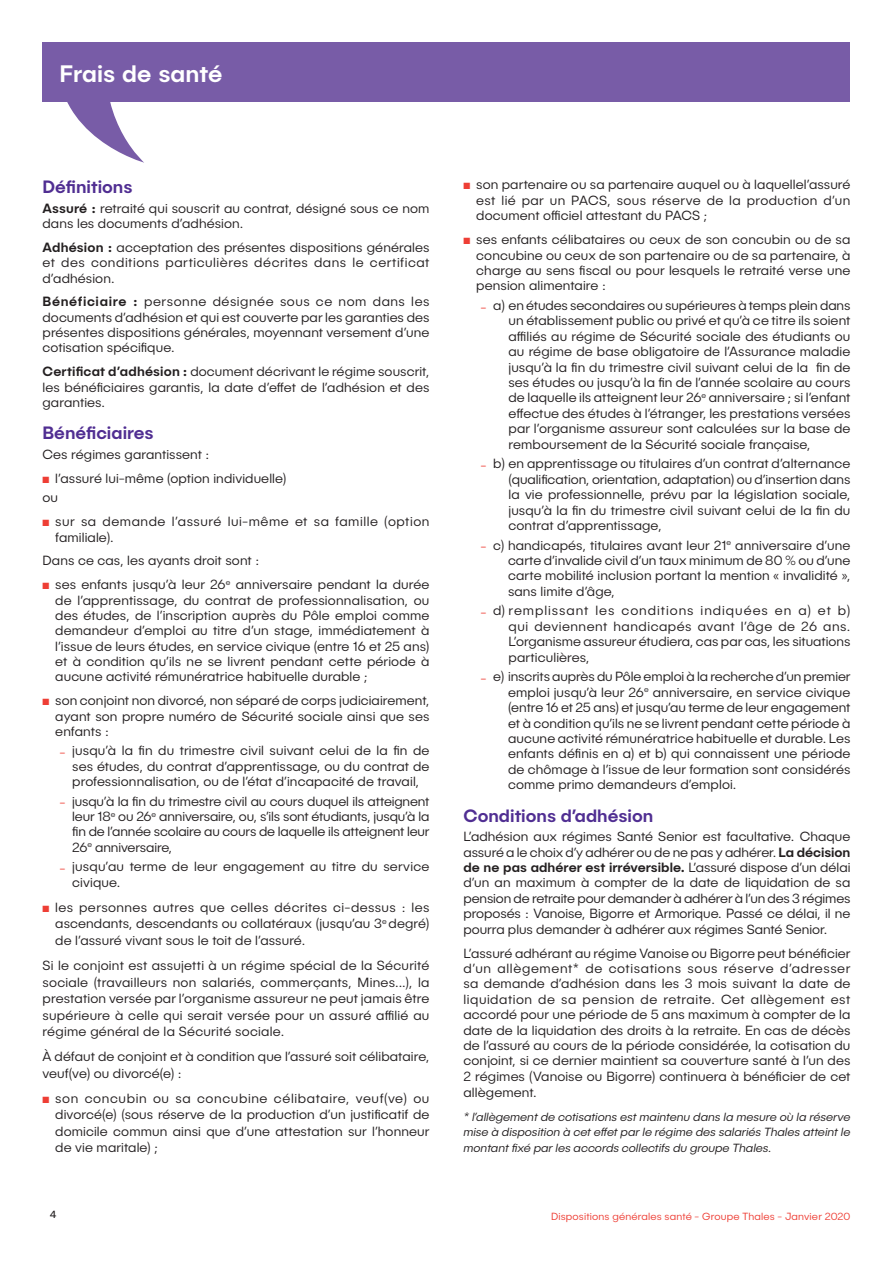
<style>
.page{position:relative;width:893px;height:1263px;background:#fff}
.page>*{position:absolute;margin:0;border:0;box-sizing:border-box;transform-origin:0 0}
.t1{font:500 24px "Publica Sans";color:#fff}
.t2{font:500 18px "Publica Sans";color:#502e92}
.t3{font:300 13.5px/15.5px "Publica Sans";letter-spacing:.01em;color:#231f20;text-align:justify}
.t4{font:300 13.5px/15.3px "Publica Sans";letter-spacing:.04em;color:#231f20}
.t5{font:italic 300 12px/14.9px "Publica Sans";color:#231f20}
.t6{font:300 10.5px "Publica Sans";letter-spacing:.015em;color:#ee3e35}
.t7{font:10.5px "Publica Sans";color:#231f20}
.s1{font-weight:500}
.s2{color:#ee3e35}
</style>
<div class="page">
<svg style="left:67px;top:102px;width:77px;height:61px"></svg>
<div style="left:43px;top:43px;width:807px;height:59px;background:#785ca7"></div>
<h1 class="t1" style="left:60px;top:58px;width:164px">Frais de santé</h1>
<h2 class="t2" style="left:43px;top:175px;width:92px">Définitions</h2>
<p class="t3" style="left:43px;top:200px;width:388px"><span class="s1">Assuré :</span> retraité qui souscrit au contrat, désigné sous ce nom dans les documents d’adhésion.</p>
<p class="t3" style="left:43px;top:239px;width:388px"><span class="s1">Adhésion :</span> acceptation des présentes dispositions générales et des conditions particulières décrites dans le certificat d’adhésion.</p>
<p class="t3" style="left:43px;top:294px;width:388px"><span class="s1">Bénéficiaire :</span> personne désignée sous ce nom dans les documents d’adhésion et qui est couverte par les garanties des présentes dispositions générales, moyennant versement d’une cotisation spécifique.</p>
<p class="t3" style="left:43px;top:364px;width:388px"><span class="s1">Certificat d’adhésion :</span> document décrivant le régime souscrit, les bénéficiaires garantis, la date d’effet de l’adhésion et des garanties.</p>
<h2 class="t2" style="left:43px;top:421px;width:113px">Bénéficiaires</h2>
<p class="t3" style="left:43px;top:446px;width:168px">Ces régimes garantissent :</p>
<p class="t3" style="left:43px;top:468px;width:245px;line-height:19.6px"><span class="s2">■</span> l’assuré lui-même (option individuelle) ou</p>
<p class="t4" style="left:55px;top:513px;width:376px;text-indent:-13px"><span class="s2">■</span> sur sa demande l’assuré lui-même et sa famille (option familiale).</p>
<p class="t3" style="left:43px;top:553px;width:218px">Dans ce cas, les ayants droit sont :</p>
<p class="t3" style="left:55px;top:577px;width:376px;text-indent:-13px"><span class="s2">■</span> ses enfants jusqu’à leur 26<sup>e</sup> anniversaire pendant la durée de l’apprentissage, du contrat de professionnalisation, ou des études, de l’inscription auprès du Pôle emploi comme demandeur d’emploi au titre d’un stage, immédiatement à l’issue de leurs études, en service civique (entre 16 et 25 ans) et à condition qu’ils ne se livrent pendant cette période à aucune activité rémunératrice habituelle durable ;</p>
<p class="t3" style="left:55px;top:692px;width:376px;text-indent:-13px"><span class="s2">■</span> son conjoint non divorcé, non séparé de corps judiciairement, ayant son propre numéro de Sécurité sociale ainsi que ses enfants :</p>
<p class="t3" style="left:72px;top:743px;width:359px;text-indent:-13px"><span class="s2">-</span> jusqu’à la fin du trimestre civil suivant celui de la fin de ses études, du contrat d’apprentissage, ou du contrat de professionnalisation, ou de l’état d’incapacité de travail,</p>
<p class="t3" style="left:72px;top:793px;width:359px;text-indent:-13px"><span class="s2">-</span> jusqu’à la fin du trimestre civil au cours duquel ils atteignent leur 18<sup>e</sup> ou 26<sup>e</sup> anniversaire, ou, s’ils sont étudiants, jusqu’à la fin de l’année scolaire au cours de laquelle ils atteignent leur 26<sup>e</sup> anniversaire,</p>
<p class="t3" style="left:72px;top:859px;width:359px;text-indent:-13px"><span class="s2">-</span> jusqu’au terme de leur engagement au titre du service civique.</p>
<p class="t3" style="left:55px;top:898px;width:376px;line-height:16.5px;text-indent:-13px"><span class="s2">■</span> les personnes autres que celles décrites ci-dessus : les ascendants, descendants ou collatéraux (jusqu’au 3<sup>e</sup> degré) de l’assuré vivant sous le toit de l’assuré.</p>
<p class="t3" style="left:43px;top:957px;width:388px;line-height:16.5px">Si le conjoint est assujetti à un régime spécial de la Sécurité sociale (travailleurs non salariés, commerçants, Mines...), la prestation versée par l’organisme assureur ne peut jamais être supérieure à celle qui serait versée pour un assuré affilié au régime général de la Sécurité sociale.</p>
<p class="t3" style="left:43px;top:1048px;width:388px;line-height:16.5px">À défaut de conjoint et à condition que l’assuré soit célibataire, veuf(ve) ou divorcé(e) :</p>
<p class="t3" style="left:55px;top:1089px;width:376px;line-height:16.5px;text-indent:-13px"><span class="s2">■</span> son concubin ou sa concubine célibataire, veuf(ve) ou divorcé(e) (sous réserve de la production d’un justificatif de domicile commun ainsi que d’une attestation sur l’honneur de vie maritale) ;</p>
<p class="t3" style="left:476px;top:177px;width:376px;text-indent:-13px"><span class="s2">■</span> son partenaire ou sa partenaire auquel ou à laquellel’assuré est lié par un PACS, sous réserve de la production d’un document officiel attestant du PACS ;</p>
<p class="t3" style="left:476px;top:231px;width:376px;text-indent:-13px"><span class="s2">■</span> ses enfants célibataires ou ceux de son concubin ou de sa concubine ou ceux de son partenaire ou de sa partenaire, à charge au sens fiscal ou pour lesquels le retraité verse une pension alimentaire :</p>
<p class="t3" style="left:508px;top:297px;width:343px;text-indent:-28px"><span class="s2">-</span> a) en études secondaires ou supérieures à temps plein dans un établissement public ou privé et qu’à ce titre ils soient affiliés au régime de Sécurité sociale des étudiants ou au régime de base obligatoire de l’Assurance maladie jusqu’à la fin du trimestre civil suivant celui de la fin de ses études ou jusqu’à la fin de l’année scolaire au cours de laquelle ils atteignent leur 26<sup>e</sup> anniversaire ; si l’enfant effectue des études à l’étranger, les prestations versées par l’organisme assureur sont calculées sur la base de remboursement de la Sécurité sociale française,</p>
<p class="t3" style="left:508px;top:456px;width:343px;text-indent:-28px"><span class="s2">-</span> b) en apprentissage ou titulaires d’un contrat d’alternance (qualification, orientation, adaptation) ou d’insertion dans la vie professionnelle, prévu par la législation sociale, jusqu’à la fin du trimestre civil suivant celui de la fin du contrat d’apprentissage,</p>
<p class="t3" style="left:508px;top:537px;width:344px;text-indent:-27px"><span class="s2">-</span> c) handicapés, titulaires avant leur 21<sup>e</sup> anniversaire d’une carte d’invalide civil d’un taux minimum de 80 % ou d’une carte mobilité inclusion portant la mention « invalidité », sans limite d’âge,</p>
<p class="t3" style="left:509px;top:603px;width:343px;text-indent:-28px"><span class="s2">-</span> d) remplissant les conditions indiquées en a) et b) qui deviennent handicapés avant l’âge de 26 ans.<br>L’organisme assureur étudiera, cas par cas, les situations particulières,</p>
<p class="t3" style="left:508px;top:669px;width:344px;text-indent:-28px"><span class="s2">-</span> e) inscrits auprès du Pôle emploi à la recherche d’un premier emploi jusqu’à leur 26<sup>e</sup> anniversaire, en service civique (entre 16 et 25 ans) et jusqu’au terme de leur engagement et à condition qu’ils ne se livrent pendant cette période à aucune activité rémunératrice habituelle et durable. Les enfants définis en a) et b) qui connaissent une période de chômage à l’issue de leur formation sont considérés comme primo demandeurs d’emploi.</p>
<h2 class="t2" style="left:463px;top:804px;width:191px">Conditions d’adhésion</h2>
<p class="t3" style="left:463px;top:828px;width:388px">L’adhésion aux régimes Santé Senior est facultative. Chaque assuré a le choix d’y adhérer ou de ne pas y adhérer. <span class="s1">La décision de ne pas adhérer est irréversible.</span> L’assuré dispose d’un délai d’un an maximum à compter de la date de liquidation de sa pension de retraite pour demander à adhérer à l’un des 3 régimes proposés : Vanoise, Bigorre et Armorique. Passé ce délai, il ne pourra plus demander à adhérer aux régimes Santé Senior.</p>
<p class="t3" style="left:463px;top:945px;width:388px">L’assuré adhérant au régime Vanoise ou Bigorre peut bénéficier d’un allègement* de cotisations sous réserve d’adresser sa demande d’adhésion dans les 3 mois suivant la date de liquidation de sa pension de retraite. Cet allègement est accordé pour une période de 5 ans maximum à compter de la date de la liquidation des droits à la retraite. En cas de décès de l’assuré au cours de la période considérée, la cotisation du conjoint, si ce dernier maintient sa couverture santé à l’un des 2 régimes (Vanoise ou Bigorre) continuera à bénéficier de cet allègement.</p>
<p class="t5" style="left:463px;top:1109px;width:388px">* l’allègement de cotisations est maintenu dans la mesure où la réserve mise à disposition à cet effet par le régime des salariés Thales atteint le</p>
<p class="t5" style="left:463px;top:1140px;width:310px">montant fixé par les accords collectifs du groupe Thales.</p>
<p class="t7" style="left:50px;top:1208px;width:8px">4</p>
<p class="t6" style="left:551px;top:1210px;width:301px">Dispositions générales santé - Groupe Thales - Janvier 2020</p>
</div>
